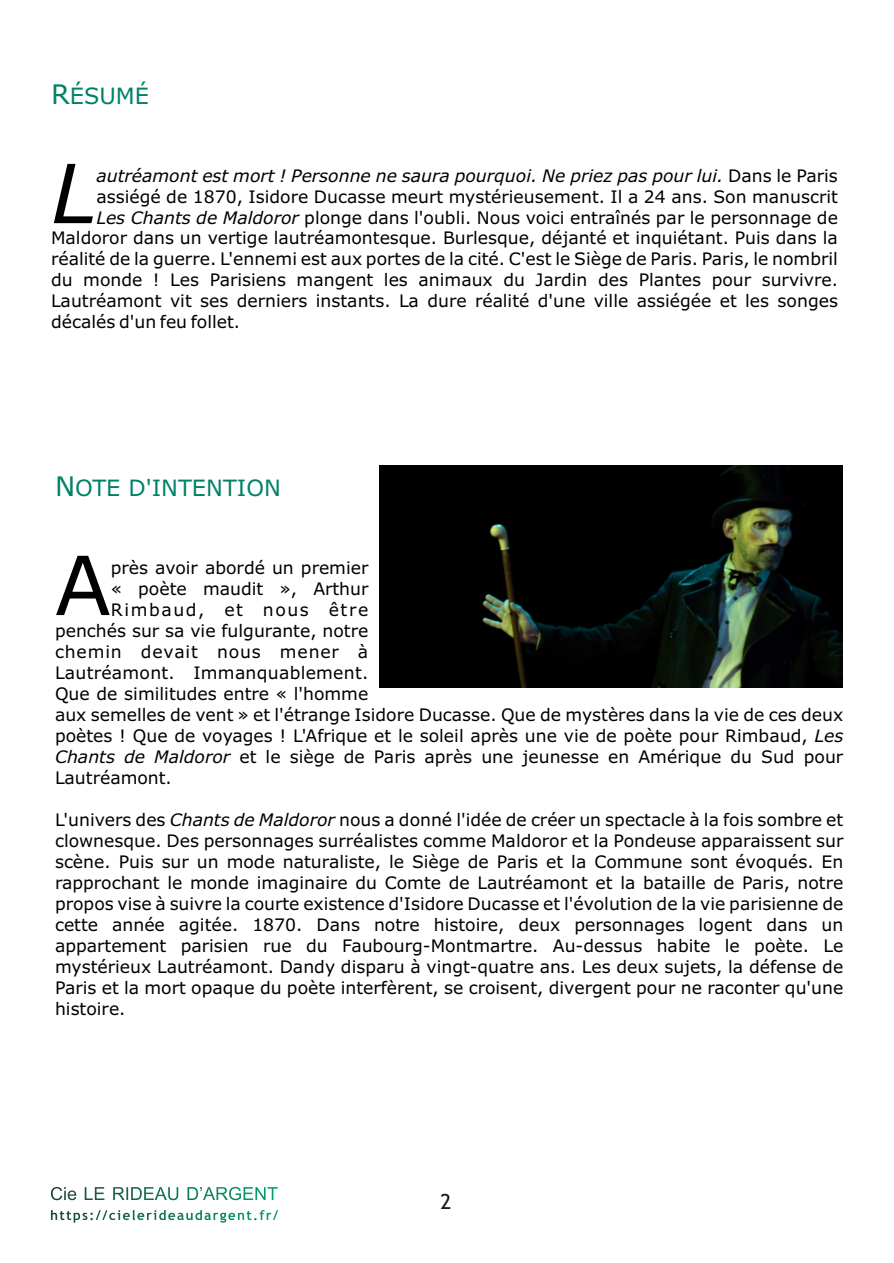
<style>
.page{position:relative;width:894px;height:1263px;background:#fff}
.page>*{position:absolute;margin:0;border:0;box-sizing:border-box;transform-origin:0 0}
.t1{font:italic 81.45px "Verdana";color:#000}
.t2{font:81.45px "Verdana";color:#000}
.t3{font:22.5px "Verdana";color:#008266}
.t4{font:21px "Trebuchet MS";color:#1f1a17}
.t5{font:17.25px/21px "Verdana";color:#000;text-align:justify}
.t6{font:17.25px "Verdana";letter-spacing:.05em;color:#000}
.t7{font:17.25px "Verdana";letter-spacing:.095em;color:#000}
.s1{font-size:27px}
.s2{font-style:italic}
</style>
<div class="page">
<img style="left:379px;top:465px;width:463px;height:223px">
<svg style="left:50px;top:1186px;width:228px;height:37px"></svg>
<h2 class="t3" style="left:51px;top:87px;width:100px"><span class="s1">R</span>ÉSUMÉ</h2>
<h1 class="t1" style="left:51px;top:161px;width:47px">L</h1>
<p class="t5" style="left:96px;top:166px;width:743px"><span class="s2">autréamont est mort ! Personne ne saura pourquoi. Ne priez pas pour lui.</span> Dans le Paris assiégé de 1870, Isidore Ducasse meurt mystérieusement. Il a 24 ans. Son manuscrit</p>
<p class="t5" style="left:51px;top:208px;width:789px;text-indent:45px"><span class="s2">Les Chants de Maldoror</span> plonge dans l'oubli. Nous voici entraînés par le personnage de Maldoror dans un vertige lautréamontesque. Burlesque, déjanté et inquiétant. Puis dans la réalité de la guerre. L'ennemi est aux portes de la cité. C'est le Siège de Paris. Paris, le nombril du monde ! Les Parisiens mangent les animaux du Jardin des Plantes pour survivre.<br>Lautréamont vit ses derniers instants. La dure réalité d'une ville assiégée et les songes décalés d'un feu follet.</p>
<h2 class="t3" style="left:55px;top:479px;width:227px"><span class="s1">N</span>OTE D'INTENTION</h2>
<h1 class="t2" style="left:55px;top:553px;width:57px">A</h1>
<p class="t5" style="left:111px;top:559px;width:259px">près avoir abordé un premier</p>
<p class="t5" style="left:111px;top:580px;width:259px">« poète maudit », Arthur</p>
<p class="t7" style="left:111px;top:603px;width:259px">Rimbaud, et nous être</p>
<p class="t5" style="left:55px;top:622px;width:315px">penchés sur sa vie fulgurante, notre</p>
<p class="t6" style="left:55px;top:645px;width:315px">chemin devait nous mener à</p>
<p class="t5" style="left:55px;top:664px;width:315px">Lautréamont. Immanquablement.</p>
<p class="t5" style="left:55px;top:685px;width:315px">Que de similitudes entre « l'homme</p>
<p class="t5" style="left:55px;top:706px;width:790px">aux semelles de vent » et l'étrange Isidore Ducasse. Que de mystères dans la vie de ces deux</p>
<p class="t5" style="left:55px;top:727px;width:790px">poètes ! Que de voyages ! L'Afrique et le soleil après une vie de poète pour Rimbaud, <span class="s2">Les</span></p>
<p class="t5" style="left:55px;top:748px;width:790px"><span class="s2">Chants de Maldoror</span> et le siège de Paris après une jeunesse en Amérique du Sud pour</p>
<p class="t5" style="left:55px;top:769px;width:118px">Lautréamont.</p>
<p class="t5" style="left:55px;top:811px;width:790px">L'univers des <span class="s2">Chants de Maldoror</span> nous a donné l'idée de créer un spectacle à la fois sombre et clownesque. Des personnages surréalistes comme Maldoror et la Pondeuse apparaissent sur scène. Puis sur un mode naturaliste, le Siège de Paris et la Commune sont évoqués. En rapprochant le monde imaginaire du Comte de Lautréamont et la bataille de Paris, notre propos vise à suivre la courte existence d'Isidore Ducasse et l'évolution de la vie parisienne de cette année agitée. 1870. Dans notre histoire, deux personnages logent dans un appartement parisien rue du Faubourg-Montmartre. Au-dessus habite le poète. Le mystérieux Lautréamont. Dandy disparu à vingt-quatre ans. Les deux sujets, la défense de Paris et la mort opaque du poète interfèrent, se croisent, divergent pour ne raconter qu'une histoire.</p>
<p class="t4" style="left:441px;top:1193px;width:13px">2</p>
</div>
